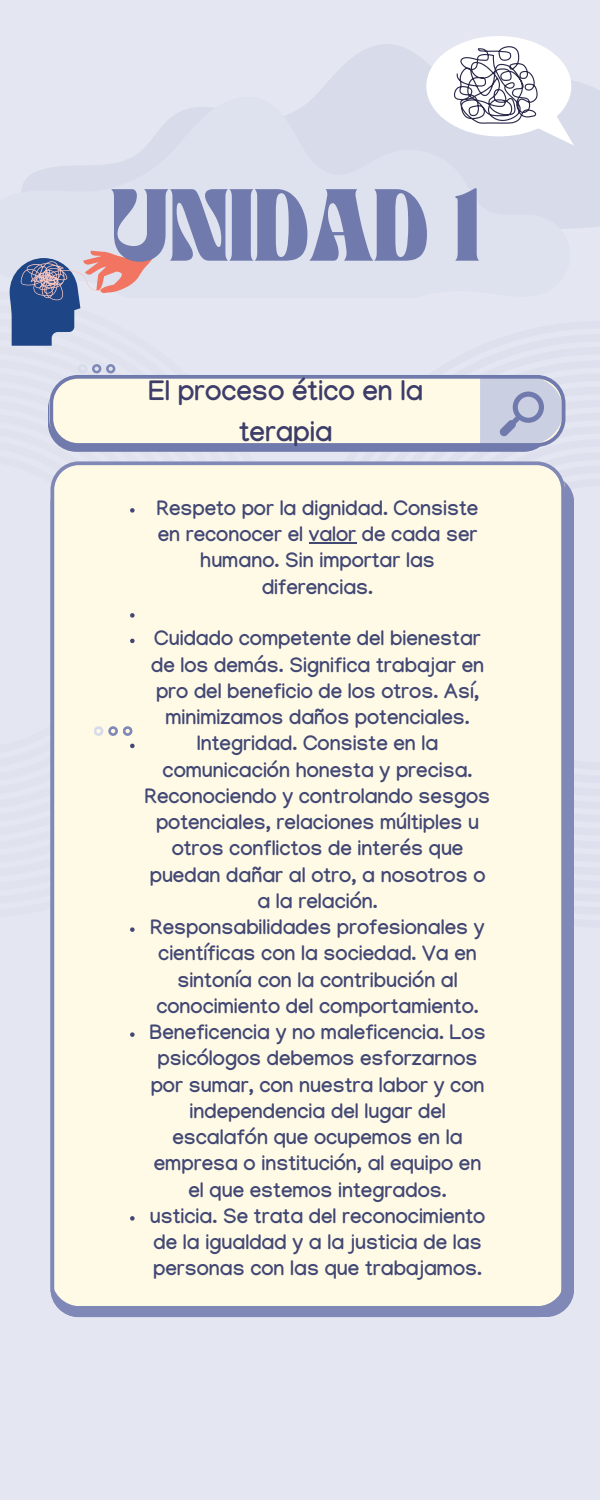
<style>
.page{position:relative;width:600px;height:1500px;background:#e4e7f1}
.page>*{position:absolute;margin:0;border:0;box-sizing:border-box;transform-origin:0 0}
.t1{font:71.5px "TANNIMBUS";color:#717aad}
.t2{font:700 28px/40.5px "Manjari";color:#3d3d6a;text-align:center}
.t3{font:700 20.7px/26.2px "Manjari";color:#424874;text-align:center}
</style>
<div class="page">
<svg style="left:317px;top:42px;width:283px;height:186px;fill:#d7dbea"></svg>
<svg style="left:9px;top:95px;width:565px;height:202px"></svg>
<div style="left:426px;top:36px;width:145px;height:100px;background:#fff;border-radius:50%"></div>
<svg style="left:454px;top:46px;width:120px;height:100px"></svg>
<div style="left:50px;top:461px;width:515px;height:856px;background:#fffae6"></div>
<svg style="left:94px;top:726px;width:38px;height:10px"></svg>
<svg style="left:78px;top:364px;width:37px;height:9px"></svg>
<div style="left:48px;top:381px;width:504px;height:71px;background:#717aad;border-radius:29px"></div>
<svg style="left:49px;top:375px;width:516px;height:72px"></svg>
<svg style="left:480px;top:377px;width:83px;height:67px"></svg>
<svg style="left:10px;top:216px;width:148px;height:130px"></svg>
<svg style="left:130px;top:508px;width:5px;height:5px"></svg>
<hr style="left:309px;top:543px;width:47px;height:1px;background:#424874">
<svg style="left:130px;top:613px;width:5px;height:5px"></svg>
<svg style="left:130px;top:639px;width:5px;height:4px"></svg>
<svg style="left:130px;top:744px;width:5px;height:4px"></svg>
<svg style="left:130px;top:927px;width:5px;height:5px"></svg>
<svg style="left:130px;top:1032px;width:5px;height:5px"></svg>
<svg style="left:130px;top:1216px;width:5px;height:5px"></svg>
<p class="t1" style="left:110px;top:185px;width:372px">UNIDAD 1</p>
<p class="t2" style="left:149px;top:376px;width:276px">El proceso ético en la terapia</p>
<p class="t3" style="left:157px;top:499px;width:323px">Respeto por la dignidad. Consiste en reconocer el valor de cada ser humano. Sin importar las diferencias.</p>
<p class="t3" style="left:151px;top:629px;width:335px">Cuidado competente del bienestar de los demás. Significa trabajar en pro del beneficio de los otros. Así, minimizamos daños potenciales.</p>
<p class="t3" style="left:145px;top:734px;width:347px">Integridad. Consiste en la comunicación honesta y precisa.<br>Reconociendo y controlando sesgos potenciales, relaciones múltiples u otros conflictos de interés que puedan dañar al otro, a nosotros o a la relación.</p>
<p class="t3" style="left:151px;top:918px;width:336px">Responsabilidades profesionales y científicas con la sociedad. Va en sintonía con la contribución al conocimiento del comportamiento.</p>
<p class="t3" style="left:150px;top:1023px;width:338px">Beneficencia y no maleficencia. Los psicólogos debemos esforzarnos por sumar, con nuestra labor y con independencia del lugar del escalafón que ocupemos en la empresa o institución, al equipo en el que estemos integrados.</p>
<p class="t3" style="left:150px;top:1207px;width:337px;text-align:left">usticia. Se trata del reconocimiento de la igualdad y a la justicia de las personas con las que trabajamos.</p>
</div>
